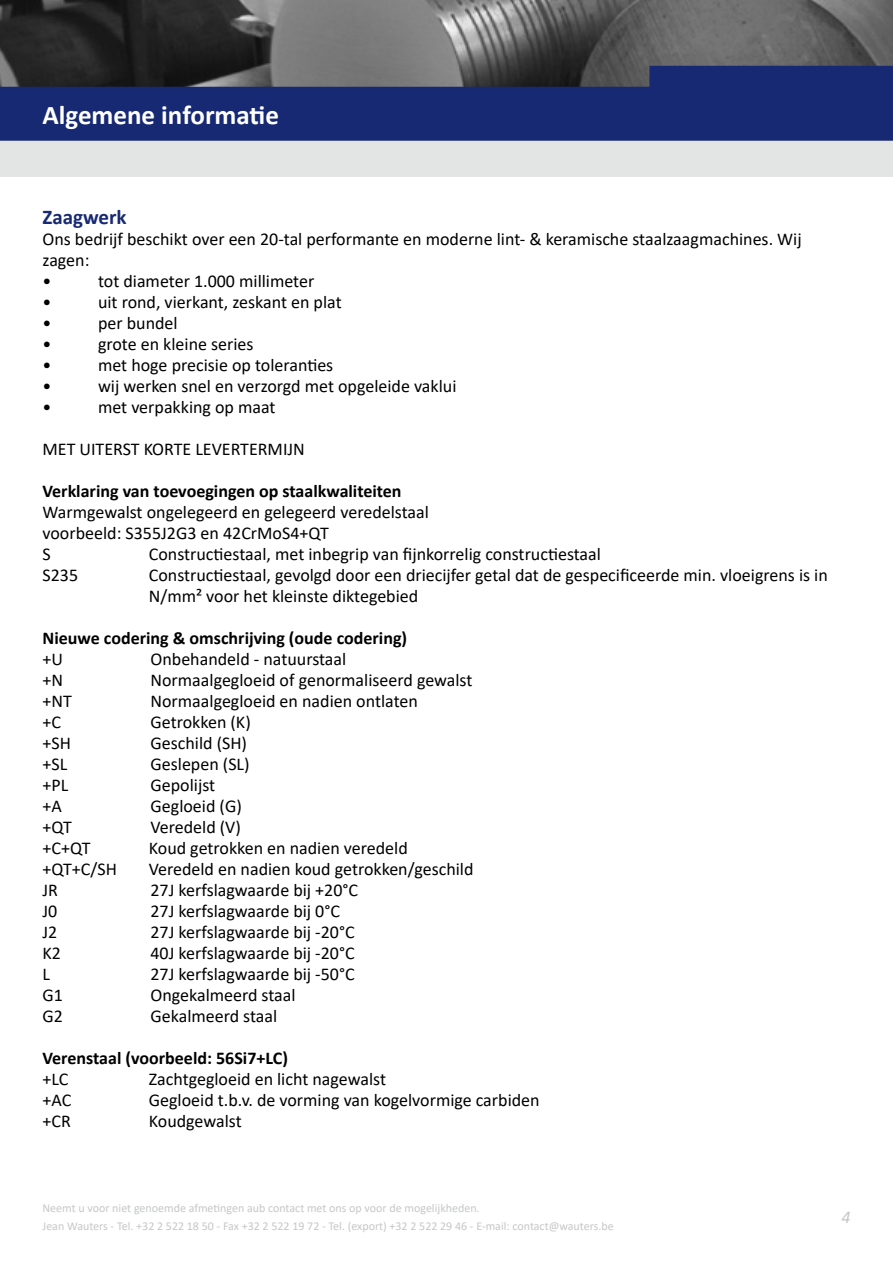
<style>
.page{position:relative;width:893px;height:1263px;background:#fff}
.page>*{position:absolute;margin:0;border:0;box-sizing:border-box;transform-origin:0 0}
.t1{font:700 27px "Calibri";color:#fff}
.t2{font:700 21px "Calibri";color:#172972}
.t3{font:18px/21px "Calibri";color:#000}
.t4{font:700 18px "Calibri";color:#000}
.t5{font:italic 18px "Calibri";color:#c6c7c8}
.t6{font:12px/18px "Calibri";color:#c6c7c8}
</style>
<div class="page">
<img style="left:0;top:0;width:893px;height:66px">
<div style="left:0;top:141px;width:893px;height:35px;background:#e3e4e4"></div>
<svg style="left:0;top:66px;width:893px;height:75px;background:#21306a"></svg>
<h1 class="t1" style="left:43px;top:96px;width:238px">Algemene informatie</h1>
<p class="t2" style="left:43px;top:202px;width:86px">Zaagwerk</p>
<p class="t3" style="left:43px;top:228px;width:761px">Ons bedrijf beschikt over een 20-tal performante en moderne lint- &amp; keramische staalzaagmachines. Wij zagen:<br>•</p>
<p class="t3" style="left:98px;top:270px;width:218px">tot diameter 1.000 millimeter</p>
<p class="t3" style="left:43px;top:291px;width:10px">•</p>
<p class="t3" style="left:98px;top:291px;width:245px">uit rond, vierkant, zeskant en plat</p>
<p class="t3" style="left:43px;top:312px;width:10px">•</p>
<p class="t3" style="left:98px;top:312px;width:81px">per bundel</p>
<p class="t3" style="left:43px;top:333px;width:10px">•</p>
<p class="t3" style="left:98px;top:333px;width:157px">grote en kleine series</p>
<p class="t3" style="left:43px;top:354px;width:10px">•</p>
<p class="t3" style="left:98px;top:354px;width:237px">met hoge precisie op toleranties</p>
<p class="t3" style="left:43px;top:375px;width:10px">•</p>
<p class="t3" style="left:98px;top:375px;width:360px">wij werken snel en verzorgd met opgeleide vaklui</p>
<p class="t3" style="left:43px;top:396px;width:10px">•</p>
<p class="t3" style="left:98px;top:396px;width:179px">met verpakking op maat</p>
<p class="t3" style="left:43px;top:438px;width:264px">MET UITERST KORTE LEVERTERMIJN</p>
<p class="t4" style="left:43px;top:478px;width:361px">Verklaring van toevoegingen op staalkwaliteiten</p>
<p class="t3" style="left:43px;top:501px;width:388px">Warmgewalst ongelegeerd en gelegeerd veredelstaal voorbeeld: S355J2G3 en 42CrMoS4+QT<br>S</p>
<p class="t3" style="left:149px;top:543px;width:454px">Constructiestaal, met inbegrip van fijnkorrelig constructiestaal</p>
<p class="t3" style="left:43px;top:564px;width:37px">S235</p>
<p class="t3" style="left:149px;top:564px;width:680px">Constructiestaal, gevolgd door een driecijfer getal dat de gespecificeerde min. vloeigrens is in<br>N/mm² voor het kleinste diktegebied</p>
<p class="t4" style="left:43px;top:625px;width:366px">Nieuwe codering &amp; omschrijving (oude codering)</p>
<p class="t3" style="left:43px;top:648px;width:22px">+U</p>
<p class="t3" style="left:151px;top:648px;width:197px">Onbehandeld - natuurstaal</p>
<p class="t3" style="left:43px;top:669px;width:22px">+N</p>
<p class="t3" style="left:151px;top:669px;width:323px">Normaalgegloeid of genormaliseerd gewalst</p>
<p class="t3" style="left:43px;top:690px;width:31px">+NT</p>
<p class="t3" style="left:151px;top:690px;width:269px">Normaalgegloeid en nadien ontlaten</p>
<p class="t3" style="left:43px;top:711px;width:20px">+C</p>
<p class="t3" style="left:151px;top:711px;width:102px">Getrokken (K)</p>
<p class="t3" style="left:43px;top:732px;width:30px">+SH</p>
<p class="t3" style="left:151px;top:732px;width:98px">Geschild (SH)</p>
<p class="t3" style="left:43px;top:753px;width:26px">+SL</p>
<p class="t3" style="left:151px;top:753px;width:101px">Geslepen (SL)</p>
<p class="t3" style="left:43px;top:774px;width:27px">+PL</p>
<p class="t3" style="left:151px;top:774px;width:66px">Gepolijst</p>
<p class="t3" style="left:43px;top:795px;width:21px">+A</p>
<p class="t3" style="left:151px;top:795px;width:93px">Gegloeid (G)</p>
<p class="t3" style="left:43px;top:816px;width:31px">+QT</p>
<p class="t3" style="left:151px;top:816px;width:92px">Veredeld (V)</p>
<p class="t3" style="left:43px;top:837px;width:49px">+C+QT</p>
<p class="t3" style="left:149px;top:837px;width:260px">Koud getrokken en nadien veredeld</p>
<p class="t3" style="left:43px;top:858px;width:76px">+QT+C/SH</p>
<p class="t3" style="left:149px;top:858px;width:326px">Veredeld en nadien koud getrokken/geschild</p>
<p class="t3" style="left:43px;top:879px;width:17px">JR</p>
<p class="t3" style="left:151px;top:879px;width:209px">27J kerfslagwaarde bij +20°C</p>
<p class="t3" style="left:43px;top:900px;width:16px">J0</p>
<p class="t3" style="left:151px;top:900px;width:191px">27J kerfslagwaarde bij 0°C</p>
<p class="t3" style="left:43px;top:921px;width:16px">J2</p>
<p class="t3" style="left:151px;top:921px;width:206px">27J kerfslagwaarde bij -20°C</p>
<p class="t3" style="left:43px;top:942px;width:20px">K2</p>
<p class="t3" style="left:151px;top:942px;width:206px">40J kerfslagwaarde bij -20°C</p>
<p class="t3" style="left:43px;top:963px;width:9px">L</p>
<p class="t3" style="left:151px;top:963px;width:206px">27J kerfslagwaarde bij -50°C</p>
<p class="t3" style="left:43px;top:984px;width:22px">G1</p>
<p class="t3" style="left:151px;top:984px;width:147px">Ongekalmeerd staal</p>
<p class="t3" style="left:43px;top:1005px;width:22px">G2</p>
<p class="t3" style="left:151px;top:1005px;width:128px">Gekalmeerd staal</p>
<p class="t4" style="left:43px;top:1046px;width:247px">Verenstaal (voorbeeld: 56Si7+LC)</p>
<p class="t3" style="left:43px;top:1068px;width:27px">+LC</p>
<p class="t3" style="left:149px;top:1068px;width:239px">Zachtgegloeid en licht nagewalst</p>
<p class="t3" style="left:43px;top:1089px;width:30px">+AC</p>
<p class="t3" style="left:149px;top:1089px;width:392px">Gegloeid t.b.v. de vorming van kogelvormige carbiden</p>
<p class="t3" style="left:43px;top:1110px;width:30px">+CR</p>
<p class="t3" style="left:149px;top:1110px;width:94px">Koudgewalst</p>
<p class="t6" style="left:43px;top:1198px;width:573px">Neemt u voor niet genoemde afmetingen aub contact met ons op voor de mogelijkheden.<br>Jean Wauters - Tel. +32 2 522 18 50 - Fax +32 2 522 19 72 - Tel. (export) +32 2 522 29 46 - E-mail: contact@wauters.be</p>
<p class="t5" style="left:841px;top:1204px;width:11px">4</p>
</div>
